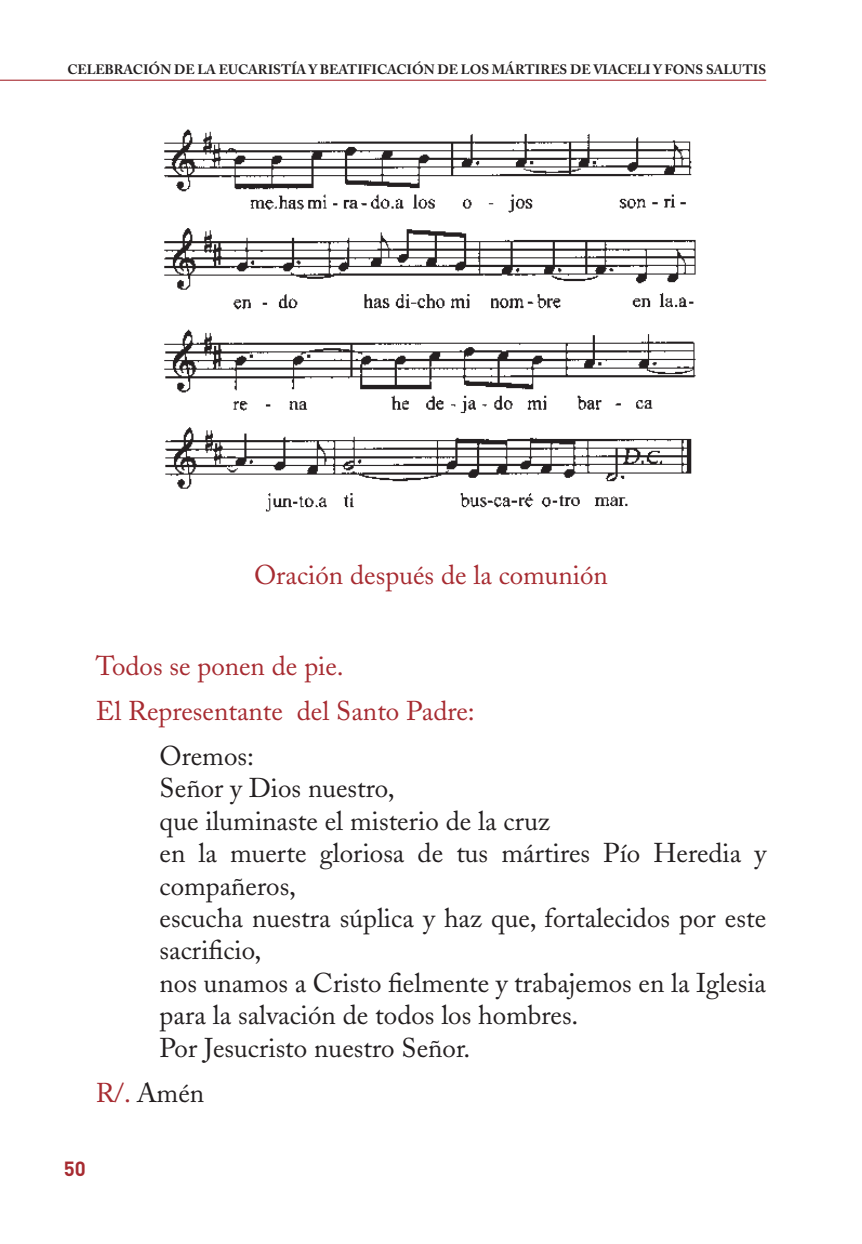
<style>
.page{position:relative;width:862px;height:1244px;background:#fff}
.page>*{position:absolute;margin:0;border:0;box-sizing:border-box;transform-origin:0 0}
.t1{font:27px/32.4px "Adobe Caslon";color:#231f20}
.t2{font:27px/45.2px "Adobe Caslon";color:#a72b31}
.t3{font:700 20.25px "DIN";color:#a72b31}
.t4{font:700 13.5px "Adobe Caslon";color:#231f20}
.s1{color:#a72b31}
</style>
<div class="page">
<hr style="left:0;top:80px;width:765px;height:1px;background:#a72b31">
<img style="left:164px;top:129px;width:532px;height:383px">
<p class="t4" style="left:67px;top:61px;width:699px">CELEBRACIÓN DE LA EUCARISTÍA Y BEATIFICACIÓN DE LOS MÁRTIRES DE VIACELI Y FONS SALUTIS</p>
<p class="t2" style="left:254px;top:553px;width:355px">Oración después de la comunión</p>
<p class="t2" style="left:96px;top:643px;width:380px">Todos se ponen de pie.<br>El Representante del Santo Padre:</p>
<p class="t1" style="left:159px;top:740px;width:607px">Oremos:<br>Señor y Dios nuestro,<br>que iluminaste el misterio de la cruz<br>en la muerte gloriosa de tus mártires Pío Heredia y compañeros,<br>escucha nuestra súplica y haz que, fortalecidos por este sacrificio,<br>nos unamos a Cristo fielmente y trabajemos en la Iglesia para la salvación de todos los hombres.<br>Por Jesucristo nuestro Señor.</p>
<p class="t1" style="left:96px;top:1076px;width:110px"><span class="s1">R/.</span> Amén</p>
<p class="t3" style="left:64px;top:1155px;width:23px">50</p>
</div>
